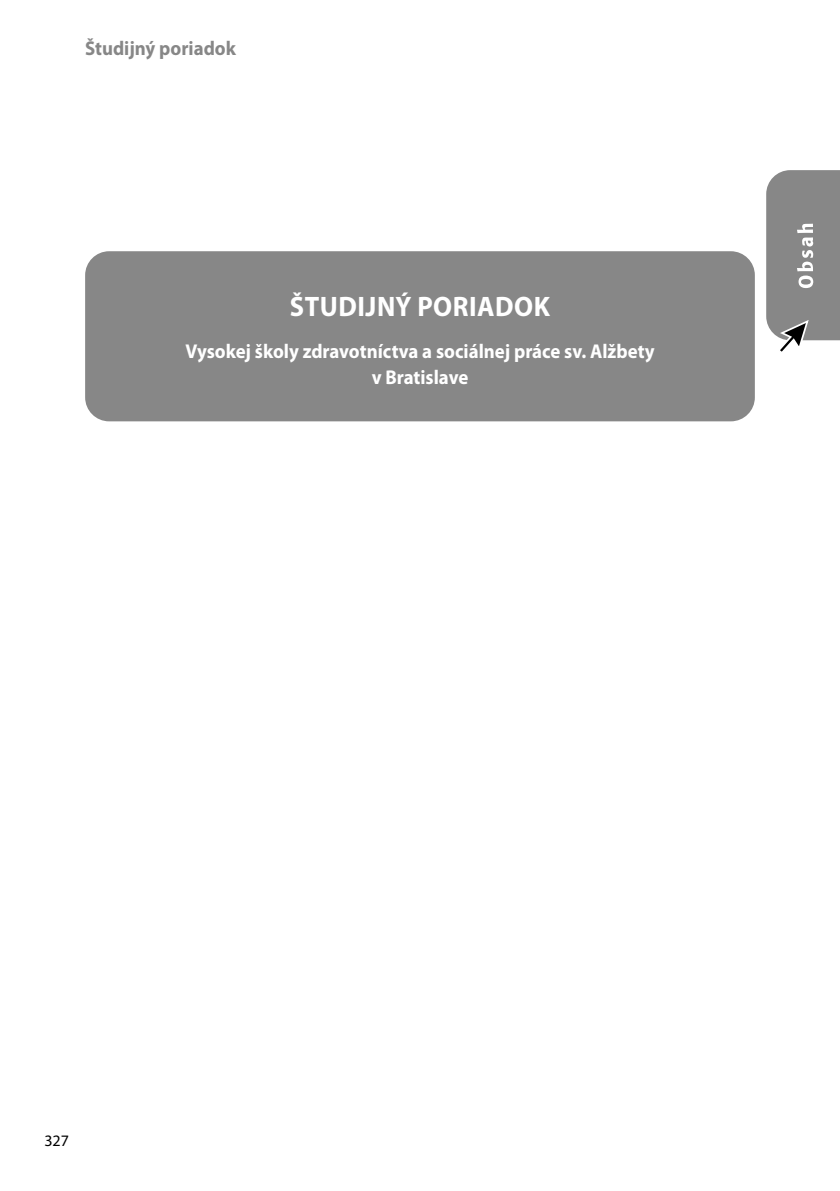
<style>
.page{position:relative;width:840px;height:1191px;background:#fff}
.page>*{position:absolute;margin:0;border:0;box-sizing:border-box;transform-origin:0 0}
.t1{font:700 28.2px "Myriad Pro";letter-spacing:.02em;color:#fff;scale:.94 1}
.t2{font:700 20px/26px "Myriad Pro";color:#fff;text-align:center;scale:.94 1}
.t3{font:700 20px "Myriad Pro";color:#878787;scale:.94 1}
.t4{font:16px "Myriad Pro";color:#000}
</style>
<div class="page">
<svg style="left:766px;top:170px;width:73px;height:182px;background:#939393"></svg>
<div style="left:85px;top:251px;width:669px;height:170px;background:#878787;border-radius:24px"></div>
<p class="t3" style="left:85px;top:35px;width:162px">Študijný poriadok</p>
<h1 class="t1" style="left:289px;top:288px;width:278px">ŠTUDIJNÝ PORIADOK</h1>
<p class="t2" style="left:185px;top:338px;width:500px">Vysokej školy zdravotníctva a sociálnej práce sv. Alžbety v Bratislave</p>
<p class="t4" style="left:44px;top:1131px;width:26px">327</p>
</div>
